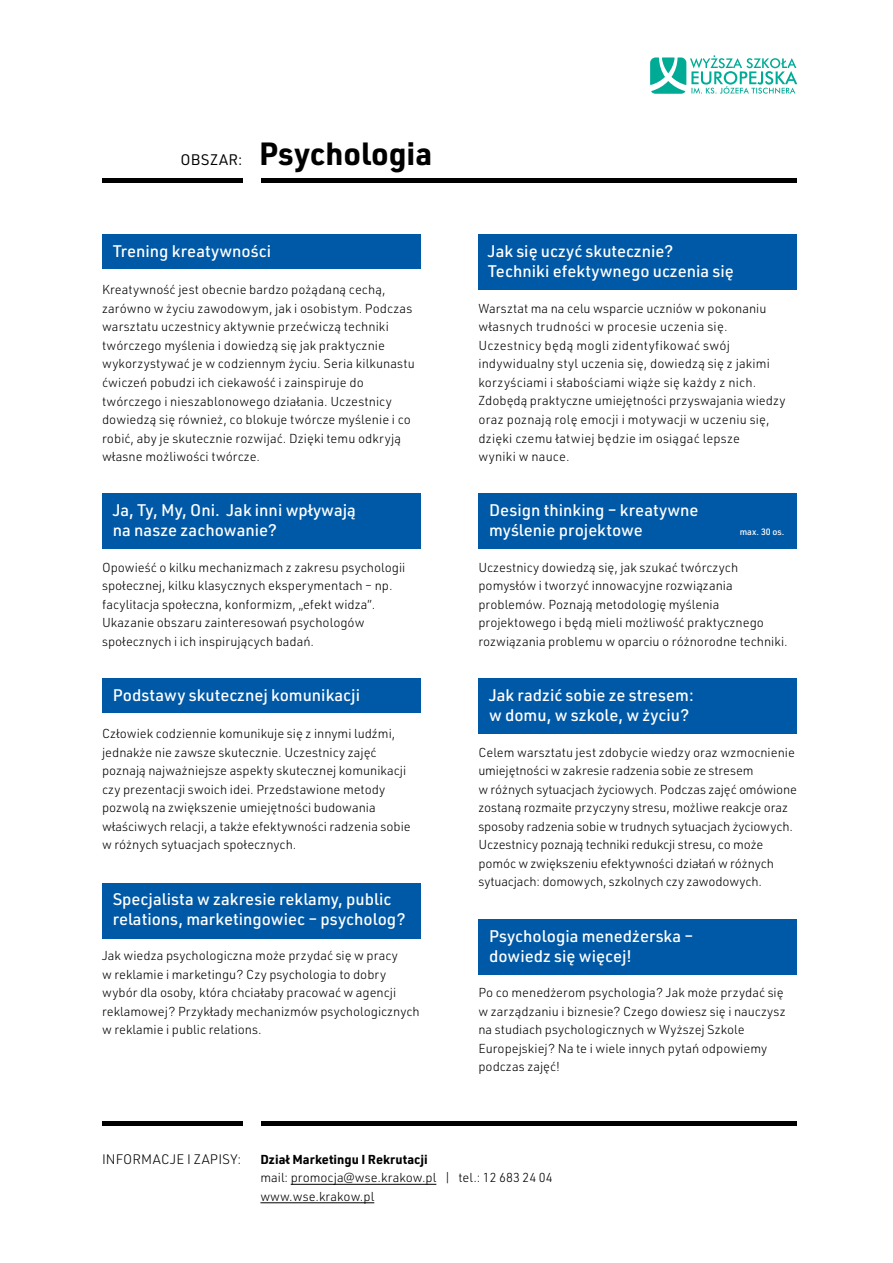
<style>
.page{position:relative;width:893px;height:1263px;background:#fff}
.page>*{position:absolute;margin:0;border:0;box-sizing:border-box;transform-origin:0 0}
.t1{font:700 31.5px "URWDIN";color:#000}
.t2{font:500 16.5px/19.8px "URWDIN";color:#fff}
.t3{font:300 13.5px "URWDIN";letter-spacing:.01em;color:#000}
.t4{font:300 12.75px/18.5px "URWDIN";color:#000}
.t5{font:700 12.75px "URWDIN";color:#000}
.t6{font:500 9px "URWDIN";color:#fff}
.s1{font-weight:400;font-size:15px}
</style>
<div class="page">
<svg style="left:650px;top:55px;width:147px;height:39px"></svg>
<hr style="left:291px;top:1184px;width:145px;height:1px;background:#000">
<hr style="left:260px;top:1202px;width:114px;height:1px;background:#000">
<div style="left:102px;top:1121px;width:140px;height:5px;background:#000"></div>
<div style="left:261px;top:1121px;width:536px;height:5px;background:#000"></div>
<div style="left:102px;top:235px;width:319px;height:34px;background:#0059a6"></div>
<div style="left:478px;top:235px;width:319px;height:55px;background:#0059a6"></div>
<div style="left:478px;top:493px;width:319px;height:56px;background:#0059a6"></div>
<div style="left:102px;top:493px;width:319px;height:56px;background:#0059a6"></div>
<div style="left:102px;top:883px;width:319px;height:55px;background:#0059a6"></div>
<div style="left:478px;top:919px;width:319px;height:55px;background:#0059a6"></div>
<div style="left:478px;top:678px;width:319px;height:56px;background:#0059a6"></div>
<div style="left:102px;top:678px;width:319px;height:34px;background:#0059a6"></div>
<hr style="left:102px;top:178px;width:140px;height:4px;background:#000">
<hr style="left:261px;top:178px;width:536px;height:4px;background:#000">
<h1 class="t1" style="left:180px;top:132px;width:253px"><span class="s1">OBSZAR:</span> Psychologia</h1>
<p class="t2" style="left:113px;top:241px;width:160px">Trening kreatywności</p>
<p class="t4" style="left:102px;top:280px;width:314px">Kreatywność jest obecnie bardzo pożądaną cechą, zarówno w życiu zawodowym, jak i osobistym. Podczas warsztatu uczestnicy aktywnie przećwiczą techniki twórczego myślenia i dowiedzą się jak praktycznie wykorzystywać je w codziennym życiu. Seria kilkunastu ćwiczeń pobudzi ich ciekawość i zainspiruje do twórczego i nieszablonowego działania. Uczestnicy dowiedzą się również, co blokuje twórcze myślenie i co robić, aby je skutecznie rozwijać. Dzięki temu odkryją własne możliwości twórcze.</p>
<p class="t2" style="left:113px;top:500px;width:245px">Ja, Ty, My, Oni. Jak inni wpływają na nasze zachowanie?</p>
<p class="t4" style="left:102px;top:558px;width:305px">Opowieść o kilku mechanizmach z zakresu psychologii społecznej, kilku klasycznych eksperymentach – np. facylitacja społeczna, konformizm, „efekt widza”.<br>Ukazanie obszaru zainteresowań psychologów społecznych i ich inspirujących badań.</p>
<p class="t2" style="left:113px;top:685px;width:249px">Podstawy skutecznej komunikacji</p>
<p class="t4" style="left:102px;top:724px;width:310px">Człowiek codziennie komunikuje się z innymi ludźmi, jednakże nie zawsze skutecznie. Uczestnicy zajęć poznają najważniejsze aspekty skutecznej komunikacji czy prezentacji swoich idei. Przedstawione metody pozwolą na zwiększenie umiejętności budowania właściwych relacji, a także efektywności radzenia sobie w różnych sytuacjach społecznych.</p>
<p class="t2" style="left:113px;top:888px;width:294px">Specjalista w zakresie reklamy, public relations, marketingowiec – psycholog?</p>
<p class="t4" style="left:102px;top:946px;width:319px">Jak wiedza psychologiczna może przydać się w pracy<br>w reklamie i marketingu? Czy psychologia to dobry wybór dla osoby, która chciałaby pracować w agencji reklamowej? Przykłady mechanizmów psychologicznych w reklamie i public relations.</p>
<p class="t2" style="left:488px;top:241px;width:247px">Jak się uczyć skutecznie?<br>Techniki efektywnego uczenia się</p>
<p class="t4" style="left:478px;top:299px;width:309px">Warsztat ma na celu wsparcie uczniów w pokonaniu własnych trudności w procesie uczenia się.<br>Uczestnicy będą mogli zidentyfikować swój indywidualny styl uczenia się, dowiedzą się z jakimi korzyściami i słabościami wiąże się każdy z nich.<br>Zdobędą praktyczne umiejętności przyswajania wiedzy oraz poznają rolę emocji i motywacji w uczeniu się, dzięki czemu łatwiej będzie im osiągać lepsze<br>wyniki w nauce.</p>
<p class="t2" style="left:489px;top:500px;width:211px">Design thinking – kreatywne myślenie projektowe</p>
<p class="t4" style="left:478px;top:558px;width:311px">Uczestnicy dowiedzą się, jak szukać twórczych pomysłów i tworzyć innowacyjne rozwiązania problemów. Poznają metodologię myślenia projektowego i będą mieli możliwość praktycznego rozwiązania problemu w oparciu o różnorodne techniki.</p>
<p class="t6" style="left:740px;top:526px;width:46px">max. 30 os.</p>
<p class="t2" style="left:489px;top:685px;width:206px">Jak radzić sobie ze stresem: w domu, w szkole, w życiu?</p>
<p class="t4" style="left:478px;top:743px;width:320px">Celem warsztatu jest zdobycie wiedzy oraz wzmocnienie umiejętności w zakresie radzenia sobie ze stresem<br>w różnych sytuacjach życiowych. Podczas zajęć omówione zostaną rozmaite przyczyny stresu, możliwe reakcje oraz sposoby radzenia sobie w trudnych sytuacjach życiowych.<br>Uczestnicy poznają techniki redukcji stresu, co może pomóc w zwiększeniu efektywności działań w różnych sytuacjach: domowych, szkolnych czy zawodowych.</p>
<p class="t2" style="left:489px;top:925px;width:206px">Psychologia menedżerska – dowiedz się więcej!</p>
<p class="t4" style="left:478px;top:983px;width:309px">Po co menedżerom psychologia? Jak może przydać się w zarządzaniu i biznesie? Czego dowiesz się i nauczysz na studiach psychologicznych w Wyższej Szkole Europejskiej? Na te i wiele innych pytań odpowiemy podczas zajęć!</p>
<p class="t3" style="left:102px;top:1150px;width:141px">INFORMACJE I ZAPISY:</p>
<p class="t5" style="left:260px;top:1150px;width:169px">Dział Marketingu I Rekrutacji</p>
<p class="t4" style="left:260px;top:1168px;width:294px">mail: promocja@wse.krakow.pl | tel.: 12 683 24 04 www.wse.krakow.pl</p>
</div>
